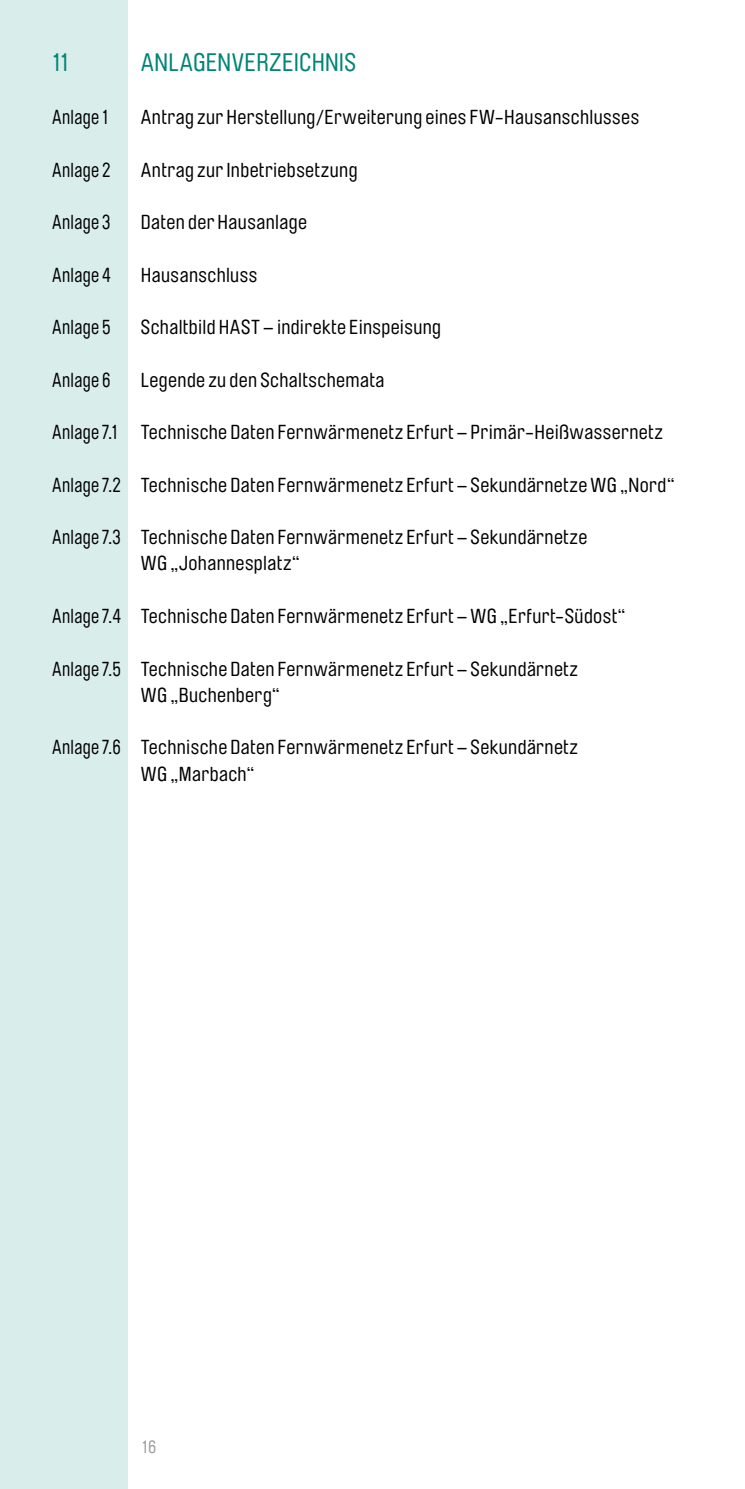
<style>
.page{position:relative;width:745px;height:1489px;background:#fff}
.page>*{position:absolute;margin:0;border:0;box-sizing:border-box;transform-origin:0 0}
.t1{font:25px "Brauer Neue";letter-spacing:.01em;color:#008477}
.t2{font:20px/26.2px "Brauer Neue";letter-spacing:.02em;color:#000;scale:.9 1}
.t3{font:20px "Brauer Neue";letter-spacing:.02em;color:#000}
.t4{font:17.5px "Brauer Neue";color:#9c9d9d}
</style>
<div class="page">
<div style="left:0;top:0;width:128px;height:1488px;background:#d9edeb"></div>
<p class="t1" style="left:52px;top:49px;width:18px">11</p>
<p class="t1" style="left:141px;top:49px;width:217px">ANLAGENVERZEICHNIS</p>
<p class="t2" style="left:52px;top:104px;width:64px">Anlage 1</p>
<p class="t3" style="left:141px;top:106px;width:499px">Antrag zur Herstellung/Erweiterung eines FW-Hausanschlusses</p>
<p class="t2" style="left:52px;top:157px;width:66px">Anlage 2</p>
<p class="t3" style="left:141px;top:158px;width:218px">Antrag zur Inbetriebsetzung</p>
<p class="t2" style="left:52px;top:209px;width:66px">Anlage 3</p>
<p class="t3" style="left:141px;top:211px;width:167px">Daten der Hausanlage</p>
<p class="t2" style="left:52px;top:262px;width:67px">Anlage 4</p>
<p class="t3" style="left:141px;top:263px;width:118px">Hausanschluss</p>
<p class="t2" style="left:52px;top:314px;width:66px">Anlage 5</p>
<p class="t3" style="left:141px;top:316px;width:301px">Schaltbild HAST – indirekte Einspeisung</p>
<p class="t2" style="left:52px;top:367px;width:66px">Anlage 6</p>
<p class="t3" style="left:141px;top:368px;width:245px">Legende zu den Schaltschemata</p>
<p class="t2" style="left:52px;top:419px;width:679px">Anlage 7.1 Technische Daten Fernwärmenetz Erfurt – Primär-Heißwassernetz</p>
<p class="t2" style="left:52px;top:472px;width:693px">Anlage 7.2 Technische Daten Fernwärmenetz Erfurt – Sekundärnetze WG „Nord“</p>
<p class="t2" style="left:141px;top:524px;width:497px;text-indent:-89px">Anlage 7.3 Technische Daten Fernwärmenetz Erfurt – Sekundärnetze<br>WG „Johannesplatz“</p>
<p class="t2" style="left:52px;top:603px;width:638px">Anlage 7.4 Technische Daten Fernwärmenetz Erfurt – WG „Erfurt-Südost“</p>
<p class="t2" style="left:141px;top:655px;width:487px;text-indent:-89px">Anlage 7.5 Technische Daten Fernwärmenetz Erfurt – Sekundärnetz<br>WG „Buchenberg“</p>
<p class="t2" style="left:141px;top:734px;width:487px;text-indent:-89px">Anlage 7.6 Technische Daten Fernwärmenetz Erfurt – Sekundärnetz<br>WG „Marbach“</p>
<p class="t4" style="left:142px;top:1436px;width:16px">16</p>
</div>
